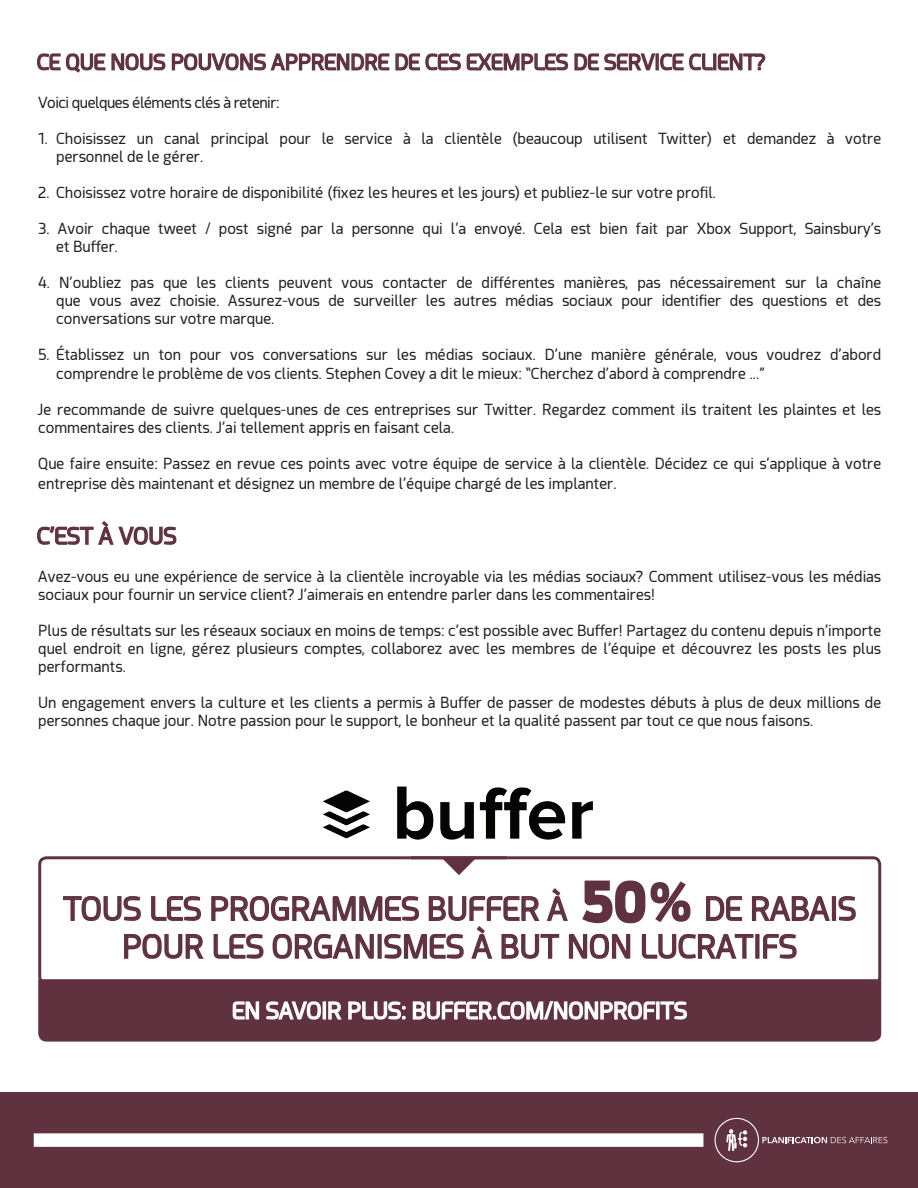
<style>
.page{position:relative;width:918px;height:1188px;background:#fff}
.page>*{position:absolute;margin:0;border:0;box-sizing:border-box;transform-origin:0 0}
.t1{font:31.5px/37.8px "Acephimere";color:#60323f;text-align:center}
.t2{font:22.5px "Acephimere";color:#fff}
.t3{font:22.5px "Acephimere";color:#60323f}
.t4{font:21px "Acephimere";color:#60323f}
.t5{font:15px/18px "Acephimere";color:#231f20}
.t6{font:15px "Acephimere";letter-spacing:-.03em;color:#231f20}
.s1{font-size:49.5px}
</style>
<div class="page">
<svg style="left:37px;top:53px;width:729px;height:20px"></svg>
<svg style="left:37px;top:521px;width:140px;height:24px"></svg>
<div style="left:0;top:1092px;width:918px;height:96px;background:#60323f"></div>
<div style="left:34px;top:1133px;width:669px;height:14px;background:#fff"></div>
<img style="left:324px;top:786px;width:269px;height:54px">
<svg style="left:63px;top:896px;width:78px;height:25px"></svg>
<svg style="left:151px;top:896px;width:50px;height:25px"></svg>
<div style="left:832px;top:896px;width:4px;height:25px;border:2px solid #60323f"></div>
<svg style="left:838px;top:896px;width:18px;height:25px"></svg>
<svg style="left:124px;top:933px;width:80px;height:26px"></svg>
<svg style="left:211px;top:860px;width:619px;height:99px"></svg>
<div style="left:38px;top:856px;width:843px;height:129px;border:3px solid #60323f;border-radius:7px"></div>
<svg style="left:38px;top:978px;width:844px;height:64px;background:#704752"></svg>
<div style="left:715px;top:1118px;width:44px;height:44px;border:1px solid #fff;border-radius:50%"></div>
<svg style="left:726px;top:1129px;width:21px;height:22px"></svg>
<svg style="left:762px;top:1137px;width:125px;height:6px"></svg>
<h3 class="t4" style="left:37px;top:48px;width:731px">CE QUE NOUS POUVONS APPRENDRE DE CES EXEMPLES DE SERVICE CLIENT?</h3>
<p class="t6" style="left:38px;top:92px;width:243px">Voici quelques éléments clés à retenir:</p>
<p class="t5" style="left:56px;top:129px;width:826px;text-indent:-18px">1. Choisissez un canal principal pour le service à la clientèle (beaucoup utilisent Twitter) et demandez à votre personnel de le gérer.</p>
<p class="t5" style="left:38px;top:183px;width:679px">2. Choisissez votre horaire de disponibilité (fixez les heures et les jours) et publiez-le sur votre profil.</p>
<p class="t5" style="left:56px;top:219px;width:826px;text-indent:-18px">3. Avoir chaque tweet / post signé par la personne qui l’a envoyé. Cela est bien fait par Xbox Support, Sainsbury’s et Buffer.</p>
<p class="t5" style="left:56px;top:273px;width:826px;text-align:justify;text-indent:-18px">4. N’oubliez pas que les clients peuvent vous contacter de différentes manières, pas nécessairement sur la chaîne que vous avez choisie. Assurez-vous de surveiller les autres médias sociaux pour identifier des questions et des conversations sur votre marque.</p>
<p class="t5" style="left:56px;top:344px;width:826px;line-height:19.8px;text-indent:-18px">5. Établissez un ton pour vos conversations sur les médias sociaux. D’une manière générale, vous voudrez d’abord comprendre le problème de vos clients. Stephen Covey a dit le mieux: “Cherchez d’abord à comprendre ...”</p>
<p class="t5" style="left:38px;top:400px;width:844px">Je recommande de suivre quelques-unes de ces entreprises sur Twitter. Regardez comment ils traitent les plaintes et les commentaires des clients. J’ai tellement appris en faisant cela.</p>
<p class="t5" style="left:38px;top:453px;width:845px;line-height:19.8px">Que faire ensuite: Passez en revue ces points avec votre équipe de service à la clientèle. Décidez ce qui s’applique à votre entreprise dès maintenant et désignez un membre de l’équipe chargé de les implanter.</p>
<h2 class="t3" style="left:37px;top:521px;width:141px">C’EST À VOUS</h2>
<p class="t5" style="left:38px;top:567px;width:844px">Avez-vous eu une expérience de service à la clientèle incroyable via les médias sociaux? Comment utilisez-vous les médias sociaux pour fournir un service client? J’aimerais en entendre parler dans les commentaires!</p>
<p class="t5" style="left:38px;top:621px;width:844px;text-align:justify">Plus de résultats sur les réseaux sociaux en moins de temps: c’est possible avec Buffer! Partagez du contenu depuis n’importe quel endroit en ligne, gérez plusieurs comptes, collaborez avec les membres de l’équipe et découvrez les posts les plus performants.</p>
<p class="t5" style="left:38px;top:693px;width:844px">Un engagement envers la culture et les clients a permis à Buffer de passer de modestes débuts à plus de deux millions de personnes chaque jour. Notre passion pour le support, le bonheur et la qualité passent par tout ce que nous faisons.</p>
<h1 class="t1" style="left:63px;top:889px;width:795px">TOUS LES PROGRAMMES BUFFER À <span class="s1">50%</span> DE RABAIS<br>POUR LES ORGANISMES À BUT NON LUCRATIFS</h1>
<h2 class="t2" style="left:232px;top:995px;width:456px">EN SAVOIR PLUS: BUFFER.COM/NONPROFITS</h2>
</div>
